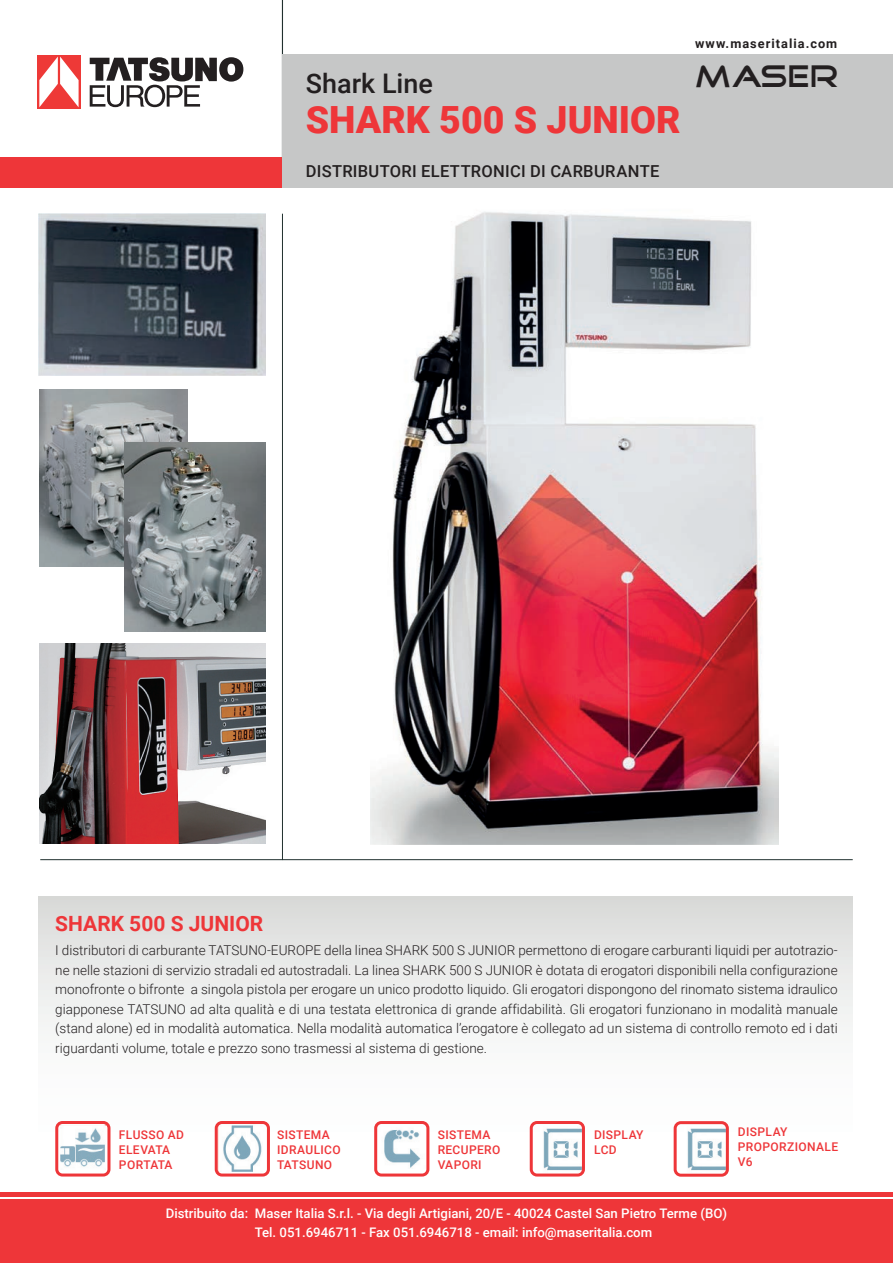
<style>
.page{position:relative;width:893px;height:1263px;background:#fff}
.page>*{position:absolute;margin:0;border:0;box-sizing:border-box;transform-origin:0 0}
.t1{font:900 37.5px "Roboto";color:#ee3639}
.t2{font:31.5px "Good Times";color:#231f20}
.t3{font:500 27px "Roboto";color:#231f20}
.t4{font:700 21px "Roboto";color:#ee3639}
.t5{font:500 16.5px "Roboto";letter-spacing:.02em;color:#231f20}
.t6{font:300 13.5px/19.5px "Roboto";color:#231f20;text-align:justify}
.t7{font:500 13.2px/19.5px "Roboto";color:#fff}
.t8{font:700 12.75px "Roboto";letter-spacing:.08em;color:#231f20}
.t9{font:500 12px/15px "Roboto";letter-spacing:.03em;color:#ee3639}
</style>
<div class="page">
<hr style="left:282px;top:0;width:1px;height:168px;background:#20302e">
<div style="left:0;top:157px;width:893px;height:31px;background:#ee3639"></div>
<div style="left:0;top:1199px;width:893px;height:64px;background:#ee3639"></div>
<div style="left:283px;top:54px;width:610px;height:134px;background:#c6c7c7"></div>
<hr style="left:0;top:1193px;width:893px;height:4px;background:#ee3639">
<hr style="left:282px;top:214px;width:1px;height:646px;background:#20302e">
<hr style="left:40px;top:859px;width:813px;height:1px;background:#20302e">
<div style="left:37px;top:55px;width:44px;height:53px;background:#ee3937"></div>
<svg style="left:39px;top:57px;width:40px;height:50px"></svg>
<svg style="left:90px;top:57px;width:153px;height:50px"></svg>
<div style="left:39px;top:897px;width:814px;height:279px;background:linear-gradient(to bottom,#dfe0de,#fff)"></div>
<img style="left:38px;top:214px;width:228px;height:161px">
<img style="left:39px;top:390px;width:149px;height:177px">
<img style="left:124px;top:442px;width:142px;height:189px">
<img style="left:370px;top:211px;width:408px;height:634px">
<img style="left:39px;top:643px;width:226px;height:200px">
<img style="left:60px;top:1125px;width:45px;height:45px">
<img style="left:219px;top:1125px;width:44px;height:46px">
<div style="left:215px;top:1121px;width:55px;height:55px;border:3px solid #ee3639;border-radius:6px"></div>
<div style="left:55px;top:1121px;width:55px;height:55px;border:3px solid #ee3639;border-radius:6px"></div>
<img style="left:541px;top:1127px;width:40px;height:45px">
<div style="left:530px;top:1121px;width:55px;height:55px;border:3px solid #ee3639;border-radius:6px"></div>
<img style="left:382px;top:1128px;width:43px;height:41px">
<div style="left:374px;top:1121px;width:55px;height:55px;border:3px solid #ee3639;border-radius:6px"></div>
<img style="left:685px;top:1127px;width:40px;height:46px">
<div style="left:674px;top:1121px;width:55px;height:56px;border:3px solid #ee3639;border-radius:6px"></div>
<h3 class="t3" style="left:306px;top:64px;width:129px">Shark Line</h3>
<h1 class="t1" style="left:306px;top:93px;width:376px">SHARK 500 S JUNIOR</h1>
<p class="t5" style="left:306px;top:159px;width:355px">DISTRIBUTORI ELETTRONICI DI CARBURANTE</p>
<p class="t8" style="left:695px;top:34px;width:144px">www.maseritalia.com</p>
<h2 class="t2" style="left:696px;top:62px;width:145px">MASER</h2>
<h3 class="t4" style="left:55px;top:908px;width:209px">SHARK 500 S JUNIOR</h3>
<p class="t6" style="left:55px;top:940px;width:784px">I distributori di carburante TATSUNO-EUROPE della linea SHARK 500 S JUNIOR permettono di erogare carburanti liquidi per autotrazio&shy;ne nelle stazioni di servizio stradali ed autostradali. La linea SHARK 500 S JUNIOR è dotata di erogatori disponibili nella configurazione monofronte o bifronte a singola pistola per erogare un unico prodotto liquido. Gli erogatori dispongono del rinomato sistema idraulico giapponese TATSUNO ad alta qualità e di una testata elettronica di grande affidabilità. Gli erogatori funzionano in modalità manuale (stand alone) ed in modalità automatica. Nella modalità automatica l’erogatore è collegato ad un sistema di controllo remoto ed i dati riguardanti volume, totale e prezzo sono trasmessi al sistema di gestione.</p>
<p class="t9" style="left:438px;top:1127px;width:64px">SISTEMA<br>RECUPERO<br>VAPORI</p>
<p class="t9" style="left:738px;top:1123px;width:102px">DISPLAY<br>PROPORZIONALE<br>V6</p>
<p class="t9" style="left:119px;top:1127px;width:67px">FLUSSO AD<br>ELEVATA<br>PORTATA</p>
<p class="t9" style="left:277px;top:1127px;width:65px">SISTEMA<br>IDRAULICO<br>TATSUNO</p>
<p class="t9" style="left:594px;top:1127px;width:51px">DISPLAY<br>LCD</p>
<p class="t7" style="left:255px;top:1203px;width:474px;text-indent:-89px">Distribuito da: Maser Italia S.r.l. - Via degli Artigiani, 20/E - 40024 Castel San Pietro Terme (BO)<br>Tel. 051.6946711 - Fax 051.6946718 - email: info@maseritalia.com</p>
</div>
